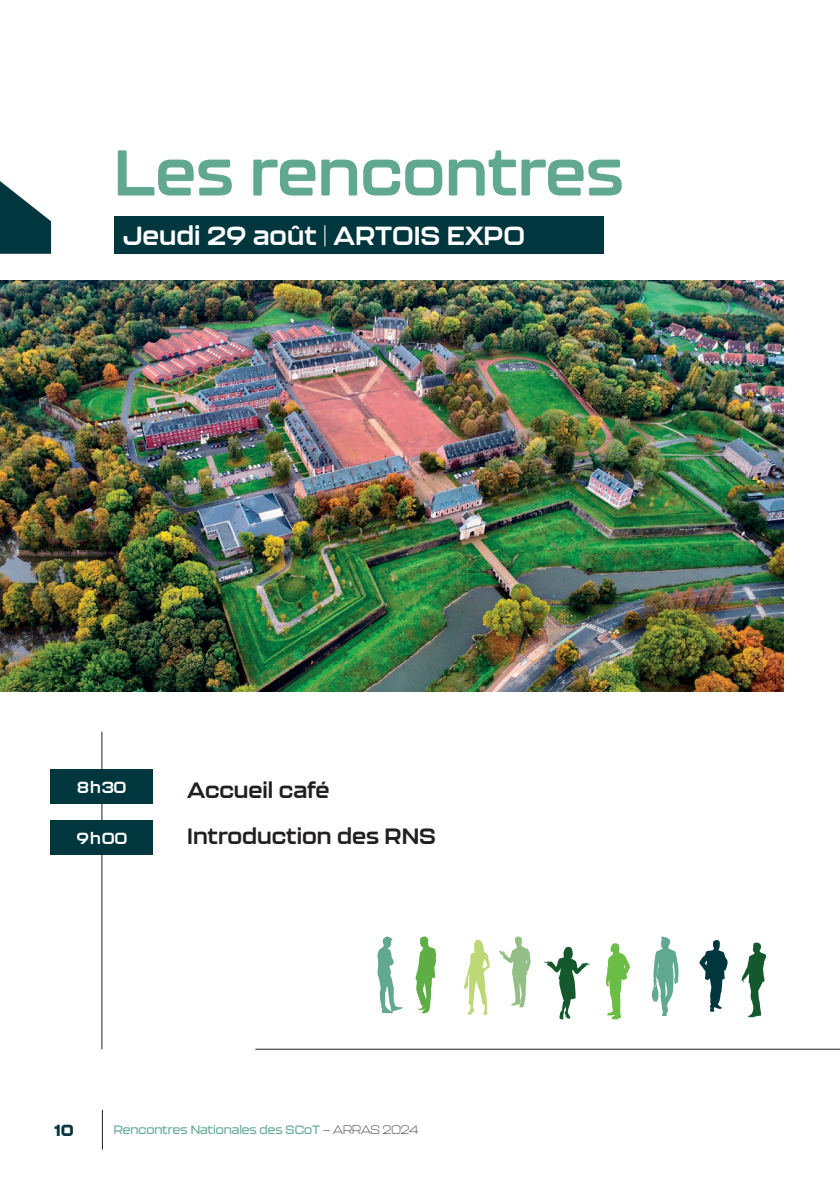
<style>
.page{position:relative;width:840px;height:1191px;background:#fff}
.page>*{position:absolute;margin:0;border:0;box-sizing:border-box;transform-origin:0 0}
.t1{font:700 64px "Kallisto";color:#61a890}
.t2{font:700 26px "Kallisto";color:#fff}
.t3{font:700 22px/45.6px "Kallisto";color:#231f20}
.t4{font:700 16px "Kallisto";letter-spacing:.065em;color:#fff}
.t5{font:800 16px "Kallisto";color:#00363d}
.t6{font:500 12px "Kallisto";color:#61a890}
.s1{font-weight:100}
.s2{font-weight:100;color:#231f20}
</style>
<div class="page">
<img style="left:0;top:281px;width:782px;height:411px">
<hr style="left:101px;top:731px;width:1px;height:318px;background:#231f20">
<div style="left:51px;top:770px;width:102px;height:34px;background:#00363d"></div>
<div style="left:51px;top:820px;width:102px;height:34px;background:#00363d"></div>
<div style="left:114px;top:216px;width:489px;height:38px;background:#00363d"></div>
<svg style="left:0;top:181px;width:51px;height:73px"></svg>
<svg style="left:499px;top:936px;width:31px;height:71px"></svg>
<svg style="left:415px;top:936px;width:21px;height:77px"></svg>
<svg style="left:652px;top:936px;width:26px;height:80px"></svg>
<svg style="left:741px;top:942px;width:24px;height:75px"></svg>
<svg style="left:699px;top:940px;width:28px;height:71px"></svg>
<svg style="left:544px;top:946px;width:46px;height:73px"></svg>
<svg style="left:377px;top:936px;width:25px;height:77px"></svg>
<svg style="left:605px;top:943px;width:24px;height:76px"></svg>
<svg style="left:463px;top:939px;width:26px;height:75px"></svg>
<hr style="left:255px;top:1048px;width:584px;height:1px;background:#231f20">
<hr style="left:102px;top:1109px;width:1px;height:40px;background:#231f20">
<h1 class="t1" style="left:114px;top:134px;width:511px">Les rencontres</h1>
<h2 class="t2" style="left:122px;top:220px;width:404px">Jeudi 29 août <span class="s1">|</span> ARTOIS EXPO</h2>
<h3 class="t4" style="left:77px;top:777px;width:51px">8h30</h3>
<h3 class="t4" style="left:76px;top:828px;width:52px">9h00</h3>
<h3 class="t3" style="left:187px;top:766px;width:250px">Accueil café<br>Introduction des RNS</h3>
<h3 class="t5" style="left:54px;top:1120px;width:21px">10</h3>
<p class="t6" style="left:114px;top:1122px;width:306px">Rencontres Nationales des SCoT <span class="s2">— ARRAS 2024</span></p>
</div>
